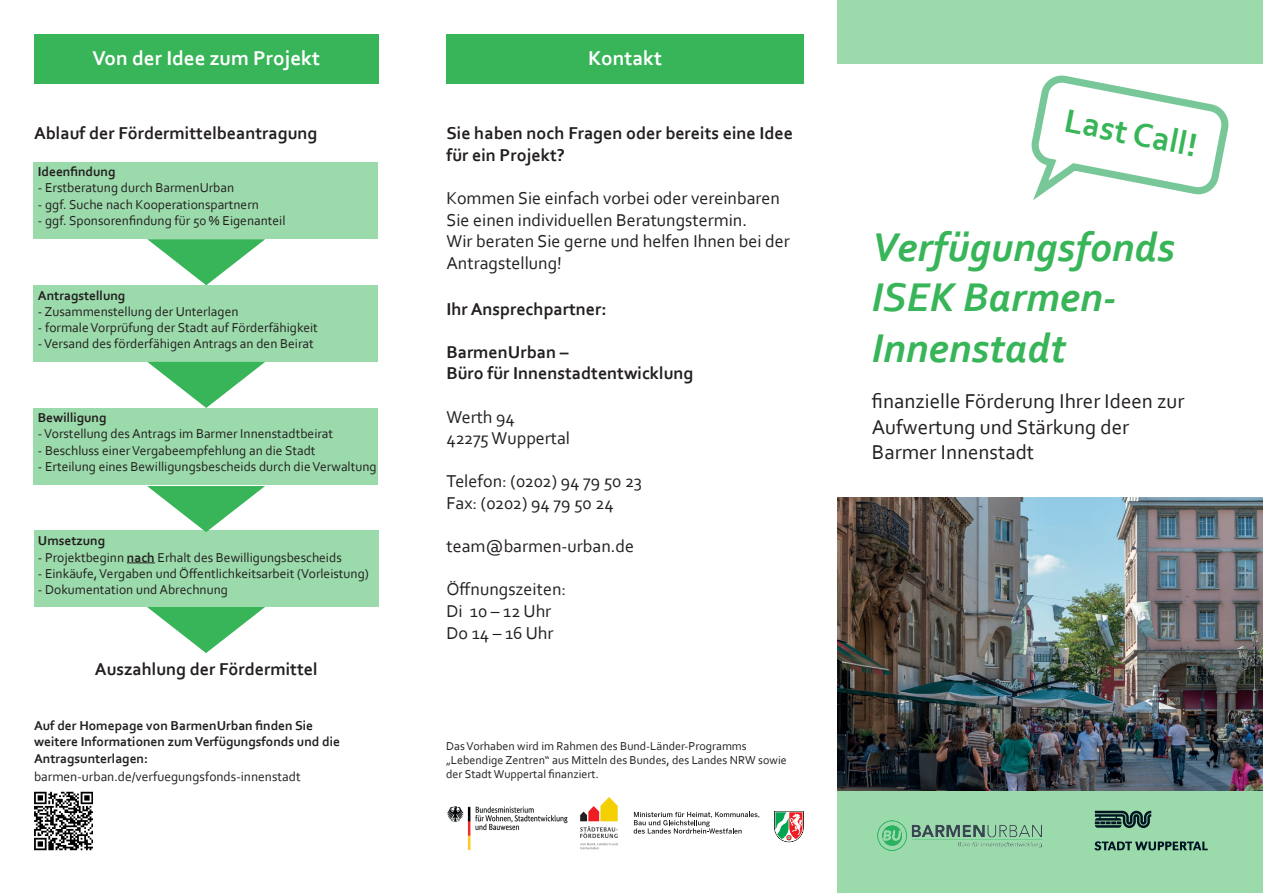
<style>
.page{position:relative;width:1263px;height:893px;background:#fff}
.page>*{position:absolute;margin:0;border:0;box-sizing:border-box;transform-origin:0 0}
.t1{font:italic 700 42px/50.4px "Corbel";color:#38b558}
.t2{font:700 34.35px "Corbel";color:#38b558}
.t3{font:21px/25.2px "Corbel";color:#231f20}
.t4{font:700 21px "Corbel";color:#fff}
.t5{font:18px/21.6px "Corbel";color:#231f20}
.t6{font:700 18px/21.6px "Corbel";color:#231f20}
.t7{font:13.5px "Corbel";color:#231f20}
.t8{font:700 13.5px/16.2px "Corbel";color:#231f20}
.t9{font:12px/14.4px "Corbel";color:#231f20}
.s1{font-weight:700}
</style>
<div class="page">
<div style="left:838px;top:790px;width:425px;height:103px;background:#9bdaab"></div>
<div style="left:838px;top:0;width:425px;height:64px;background:#9bdaab"></div>
<div style="left:446px;top:34px;width:358px;height:50px;background:#38b558"></div>
<div style="left:34px;top:162px;width:344px;height:77px;background:#9bdaab"></div>
<img style="left:447px;top:806px;width:121px;height:44px">
<svg style="left:580px;top:797px;width:38px;height:52px"></svg>
<svg style="left:774px;top:811px;width:30px;height:31px"></svg>
<svg style="left:634px;top:812px;width:125px;height:22px"></svg>
<svg style="left:147px;top:239px;width:118px;height:46px"></svg>
<div style="left:34px;top:285px;width:344px;height:77px;background:#9bdaab"></div>
<svg style="left:147px;top:362px;width:118px;height:46px"></svg>
<div style="left:34px;top:408px;width:344px;height:76px;background:#9bdaab"></div>
<svg style="left:147px;top:486px;width:118px;height:44px"></svg>
<div style="left:34px;top:530px;width:344px;height:77px;background:#9bdaab"></div>
<svg style="left:147px;top:607px;width:118px;height:46px"></svg>
<div style="left:34px;top:34px;width:344px;height:50px;background:#38b558"></div>
<img style="left:34px;top:792px;width:59px;height:58px">
<svg style="left:127px;top:562px;width:28px;height:1px"></svg>
<img style="left:838px;top:498px;width:425px;height:292px">
<svg style="left:1031px;top:75px;width:198px;height:125px"></svg>
<svg style="left:1095px;top:811px;width:56px;height:17px"></svg>
<svg style="left:1094px;top:841px;width:114px;height:9px"></svg>
<img style="left:878px;top:820px;width:163px;height:30px">
<h3 class="t4" style="left:92px;top:45px;width:229px">Von der Idee zum Projekt</h3>
<h3 class="t4" style="left:588px;top:45px;width:75px">Kontakt</h3>
<h3 class="t6" style="left:34px;top:122px;width:285px">Ablauf der Fördermittelbeantragung</h3>
<p class="t8" style="left:38px;top:163px;width:79px">Ideenfindung</p>
<p class="t7" style="left:38px;top:180px;width:198px">- Erstberatung durch BarmenUrban</p>
<p class="t7" style="left:38px;top:196px;width:223px">- ggf. Suche nach Kooperationspartnern</p>
<p class="t7" style="left:38px;top:212px;width:249px">- ggf. Sponsorenfindung für 50 % Eigenanteil</p>
<p class="t8" style="left:38px;top:287px;width:89px">Antragstellung</p>
<p class="t7" style="left:38px;top:303px;width:202px">- Zusammenstellung der Unterlagen</p>
<p class="t7" style="left:38px;top:319px;width:281px">- formale Vorprüfung der Stadt auf Förderfähigkeit</p>
<p class="t7" style="left:38px;top:335px;width:277px">- Versand des förderfähigen Antrags an den Beirat</p>
<p class="t8" style="left:38px;top:409px;width:70px">Bewilligung</p>
<p class="t7" style="left:38px;top:425px;width:297px">- Vorstellung des Antrags im Barmer Innenstadtbeirat</p>
<p class="t7" style="left:38px;top:442px;width:279px">- Beschluss einer Vergabeempfehlung an die Stadt</p>
<p class="t7" style="left:38px;top:458px;width:340px">- Erteilung eines Bewilligungsbescheids durch die Verwaltung</p>
<p class="t8" style="left:38px;top:532px;width:69px">Umsetzung</p>
<p class="t7" style="left:38px;top:549px;width:305px">- Projektbeginn <span class="s1">nach</span> Erhalt des Bewilligungsbescheids</p>
<p class="t7" style="left:38px;top:565px;width:333px">- Einkäufe, Vergaben und Öffentlichkeitsarbeit (Vorleistung)</p>
<p class="t7" style="left:38px;top:581px;width:192px">- Dokumentation und Abrechnung</p>
<h3 class="t6" style="left:95px;top:658px;width:224px">Auszahlung der Fördermittel</h3>
<p class="t8" style="left:34px;top:717px;width:307px">Auf der Homepage von BarmenUrban finden Sie weitere Informationen zum Verfügungsfonds und die<br>Antragsunterlagen:</p>
<p class="t7" style="left:34px;top:768px;width:268px">barmen-urban.de/verfuegungsfonds-innenstadt</p>
<h3 class="t6" style="left:446px;top:122px;width:348px">Sie haben noch Fragen oder bereits eine Idee für ein Projekt?</h3>
<h3 class="t5" style="left:446px;top:187px;width:345px">Kommen Sie einfach vorbei oder vereinbaren Sie einen individuellen Beratungstermin.<br>Wir beraten Sie gerne und helfen Ihnen bei der Antragstellung!</h3>
<h3 class="t6" style="left:446px;top:297px;width:162px">Ihr Ansprechpartner:</h3>
<h3 class="t6" style="left:446px;top:341px;width:248px">BarmenUrban –<br>Büro für Innenstadtentwicklung</h3>
<h3 class="t5" style="left:446px;top:405px;width:125px">Werth 94<br>42275 Wuppertal</h3>
<h3 class="t5" style="left:446px;top:470px;width:197px">Telefon: (0202) 94 79 50 23<br>Fax: (0202) 94 79 50 24</h3>
<h3 class="t5" style="left:446px;top:535px;width:189px">team@barmen-urban.de</h3>
<h3 class="t5" style="left:446px;top:578px;width:121px">Öffnungszeiten:<br>Di 10 – 12 Uhr<br>Do 14 – 16 Uhr</h3>
<p class="t9" style="left:446px;top:738px;width:342px">Das Vorhaben wird im Rahmen des Bund-Länder-Programms „Lebendige Zentren“ aus Mitteln des Bundes, des Landes NRW sowie der Stadt Wuppertal finanziert.</p>
<h2 class="t2" style="left:1069px;top:99px;width:136px;rotate:11deg">Last Call!</h2>
<h1 class="t1" style="left:872px;top:221px;width:304px">Verfügungsfonds<br>ISEK Barmen-<br>Innenstadt</h1>
<h3 class="t3" style="left:872px;top:388px;width:314px">finanzielle Förderung Ihrer Ideen zur<br>Aufwertung und Stärkung der<br>Barmer Innenstadt</h3>
</div>
